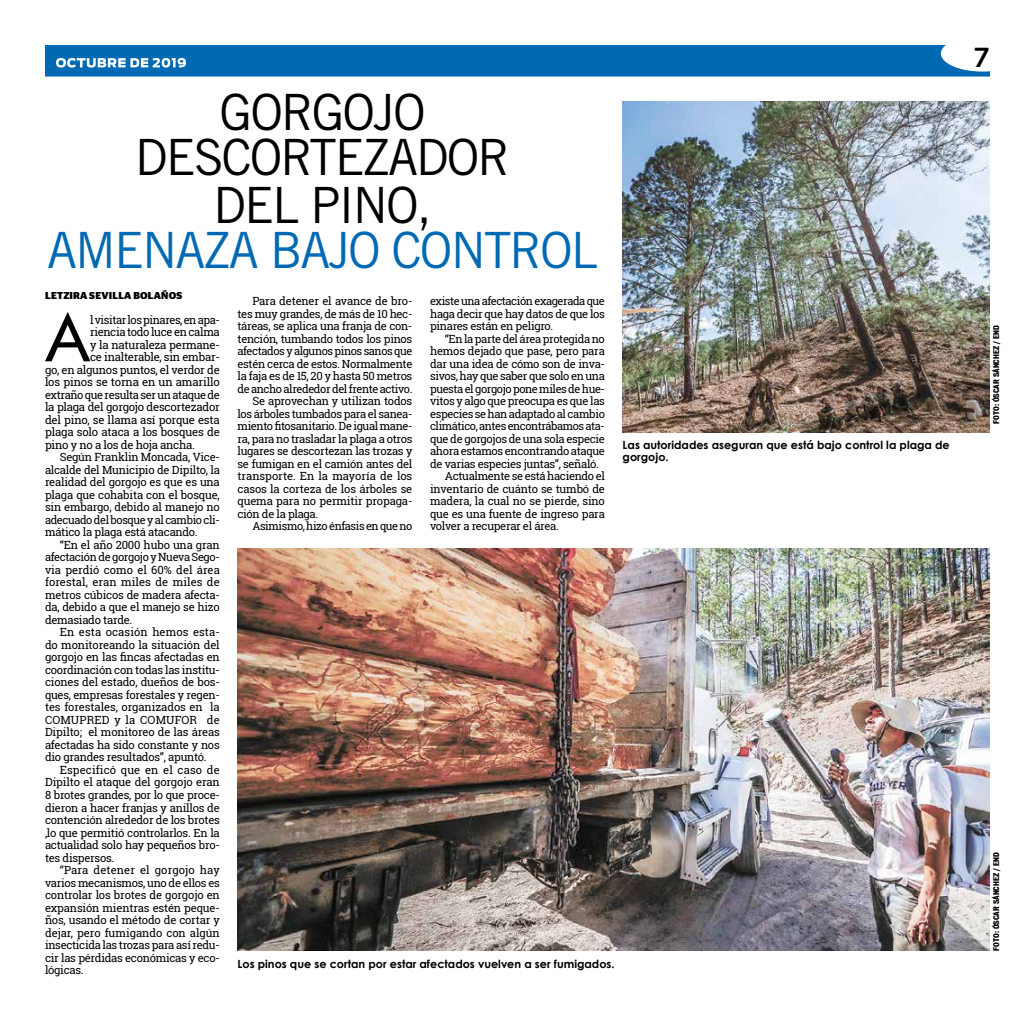
<style>
.page{position:relative;width:1035px;height:1013px;background:#fff}
.page>*{position:absolute;margin:0;border:0;box-sizing:border-box;transform-origin:0 0}
.t1{font:500 63.75px "Futura";color:#000}
.t2{font:50px/46.2px "Trade Gothic LT Std";letter-spacing:-.04em;color:#000;text-align:center}
.t3{font:50px "Trade Gothic LT Std";letter-spacing:-.04em;color:#0069b4}
.t4{font:500 27.5px "Gotham";color:#000}
.t5{font:11.38px "Roboto Slab";letter-spacing:-.025em;color:#000}
.t6{font:11.25px/12.5px "Roboto Slab";letter-spacing:-.03em;color:#000;text-align:justify}
.t7{font:700 11.25px/12.5px "Century Gothic";color:#000}
.t8{font:11.25px "Roboto Slab";letter-spacing:-.005em;color:#000}
.t9{font:700 10px "Stag Sans";letter-spacing:.02em;color:#000}
.t10{font:900 condensed 7.5px "Vonnes";color:#000}
</style>
<div class="page">
<img style="left:623px;top:101px;width:367px;height:331px">
<img style="left:238px;top:549px;width:752px;height:401px">
<svg style="left:45px;top:45px;width:945px;height:32px;background:#1274b9"></svg>
<h2 class="t2" style="left:135px;top:89px;width:376px">GORGOJO<br>DESCORTEZADOR<br>DEL PINO,</h2>
<h2 class="t3" style="left:47px;top:220px;width:552px">AMENAZA BAJO CONTROL</h2>
<p class="t6" style="left:252px;top:294px;width:161px">Para detener el avance de bro-</p>
<p class="t6" style="left:238px;top:307px;width:176px">tes muy grandes, de más de 10 hec-</p>
<p class="t6" style="left:238px;top:319px;width:176px">táreas, se aplica una franja de con-</p>
<p class="t6" style="left:238px;top:332px;width:176px">tención, tumbando todos los pinos</p>
<p class="t6" style="left:238px;top:344px;width:176px">afectados y algunos pinos sanos que</p>
<p class="t6" style="left:238px;top:357px;width:176px">estén cerca de estos. Normalmente</p>
<p class="t6" style="left:238px;top:369px;width:176px">la faja es de 15, 20 y hasta 50 metros</p>
<p class="t6" style="left:238px;top:382px;width:176px">de ancho alrededor del frente activo.</p>
<p class="t6" style="left:252px;top:394px;width:161px">Se aprovechan y utilizan todos</p>
<p class="t6" style="left:238px;top:407px;width:176px">los árboles tumbados para el sanea-</p>
<p class="t6" style="left:238px;top:419px;width:176px">miento fitosanitario. De igual mane-</p>
<p class="t6" style="left:238px;top:432px;width:176px">ra, para no trasladar la plaga a otros</p>
<p class="t6" style="left:238px;top:444px;width:176px">lugares se descortezan las trozas y</p>
<p class="t6" style="left:238px;top:457px;width:176px">se fumigan en el camión antes del</p>
<p class="t8" style="left:238px;top:468px;width:176px">transporte. En la mayoría de los</p>
<p class="t6" style="left:238px;top:482px;width:176px">casos la corteza de los árboles se</p>
<p class="t6" style="left:238px;top:494px;width:176px">quema para no permitir propaga-</p>
<p class="t6" style="left:238px;top:507px;width:82px">ción de la plaga.</p>
<p class="t6" style="left:252px;top:519px;width:162px">Asimismo, hizo énfasis en que no</p>
<p class="t9" style="left:45px;top:289px;width:139px">LETZIRA SEVILLA BOLAÑOS</p>
<h1 class="t1" style="left:45px;top:294px;width:46px">A</h1>
<p class="t5" style="left:90px;top:312px;width:131px">l visitar los pinares, en apa-</p>
<p class="t6" style="left:430px;top:294px;width:176px">existe una afectación exagerada que haga decir que hay datos de que los pinares están en peligro.</p>
<p class="t6" style="left:445px;top:332px;width:161px">“En la parte del área protegida no</p>
<p class="t6" style="left:430px;top:344px;width:176px">hemos dejado que pase, pero para</p>
<p class="t6" style="left:430px;top:357px;width:176px">dar una idea de cómo son de inva-</p>
<p class="t6" style="left:430px;top:369px;width:176px">sivos, hay que saber que solo en una</p>
<p class="t6" style="left:430px;top:382px;width:176px">puesta el gorgojo pone miles de hue-</p>
<p class="t6" style="left:430px;top:394px;width:176px">vitos y algo que preocupa es que las</p>
<p class="t6" style="left:430px;top:407px;width:176px">especies se han adaptado al cambio</p>
<p class="t6" style="left:430px;top:419px;width:176px">climático, antes encontrábamos ata-</p>
<p class="t6" style="left:430px;top:432px;width:176px">que de gorgojos de una sola especie</p>
<p class="t6" style="left:430px;top:444px;width:176px">ahora estamos encontrando ataque</p>
<p class="t6" style="left:430px;top:457px;width:170px">de varias especies juntas”, señaló.</p>
<p class="t6" style="left:445px;top:469px;width:161px">Actualmente se está haciendo el</p>
<p class="t6" style="left:430px;top:482px;width:176px">inventario de cuánto se tumbó de</p>
<p class="t6" style="left:430px;top:494px;width:176px">madera, la cual no se pierde, sino</p>
<p class="t6" style="left:430px;top:507px;width:176px">que es una fuente de ingreso para</p>
<p class="t6" style="left:430px;top:519px;width:130px">volver a recuperar el área.</p>
<p class="t5" style="left:90px;top:324px;width:131px">riencia todo luce en calma</p>
<p class="t5" style="left:90px;top:337px;width:131px">y la naturaleza permane-</p>
<p class="t5" style="left:90px;top:349px;width:131px">ce inalterable, sin embar-</p>
<p class="t5" style="left:45px;top:362px;width:176px">go, en algunos puntos, el verdor de</p>
<p class="t5" style="left:45px;top:374px;width:176px">los pinos se torna en un amarillo</p>
<p class="t5" style="left:45px;top:387px;width:176px">extraño que resulta ser un ataque de</p>
<p class="t5" style="left:45px;top:399px;width:176px">la plaga del gorgojo descortezador</p>
<p class="t5" style="left:45px;top:412px;width:176px">del pino, se llama así porque esta</p>
<p class="t5" style="left:45px;top:424px;width:176px">plaga solo ataca a los bosques de</p>
<p class="t5" style="left:45px;top:437px;width:151px">pino y no a los de hoja ancha.</p>
<p class="t6" style="left:45px;top:451px;width:176px;text-indent:15px">Según Franklin Moncada, Vice&shy;alcalde del Municipio de Dipilto, la realidad del gorgojo es que es una plaga que cohabita con el bosque, sin embargo, debido al manejo no adecuado del bosque y al cambio cli&shy;mático la plaga está atacando.</p>
<p class="t6" style="left:45px;top:538px;width:176px;text-indent:15px">“En el año 2000 hubo una gran afectación de gorgojo y Nueva Sego&shy;via perdió como el 60% del área forestal, eran miles de miles de metros cúbicos de madera afecta&shy;da, debido a que el manejo se hizo demasiado tarde.</p>
<p class="t6" style="left:45px;top:626px;width:176px;text-indent:15px">En esta ocasión hemos esta&shy;do monitoreando la situación del gorgojo en las fincas afectadas en coordinación con todas las institu&shy;ciones del estado, dueños de bos&shy;ques, empresas forestales y regen&shy;tes forestales, organizados en la COMUPRED y la COMUFOR de Dipilto; el monitoreo de las áreas afectadas ha sido constante y nos dio grandes resultados”, apuntó.</p>
<p class="t6" style="left:45px;top:763px;width:176px;text-indent:15px">Especificó que en el caso de Dipilto el ataque del gorgojo eran 8 brotes grandes, por lo que proce&shy;dieron a hacer franjas y anillos de contención alrededor de los brotes ,lo que permitió controlarlos. En la actualidad solo hay pequeños bro&shy;tes dispersos.</p>
<p class="t6" style="left:45px;top:863px;width:176px;text-indent:15px">“Para detener el gorgojo hay varios mecanismos, uno de ellos es controlar los brotes de gorgojo en expansión mientras estén peque&shy;ños, usando el método de cortar y dejar, pero fumigando con algún insecticida las trozas para así redu&shy;cir las pérdidas económicas y eco&shy;lógicas.</p>
<p class="t7" style="left:238px;top:957px;width:379px">Los pinos que se cortan por estar afectados vuelven a ser fumigados.</p>
<p class="t7" style="left:623px;top:438px;width:329px">Las autoridades aseguran que está bajo control la plaga de gorgojo.</p>
<h3 class="t4" style="left:973px;top:39px;width:18px">7</h3>
<p class="t10" style="left:992px;top:424px;width:100px;rotate:-90deg">FOTO: ÓSCAR SÁNCHEZ / END</p>
<p class="t10" style="left:992px;top:950px;width:100px;rotate:-90deg">FOTO: ÓSCAR SÁNCHEZ / END</p>
</div>
